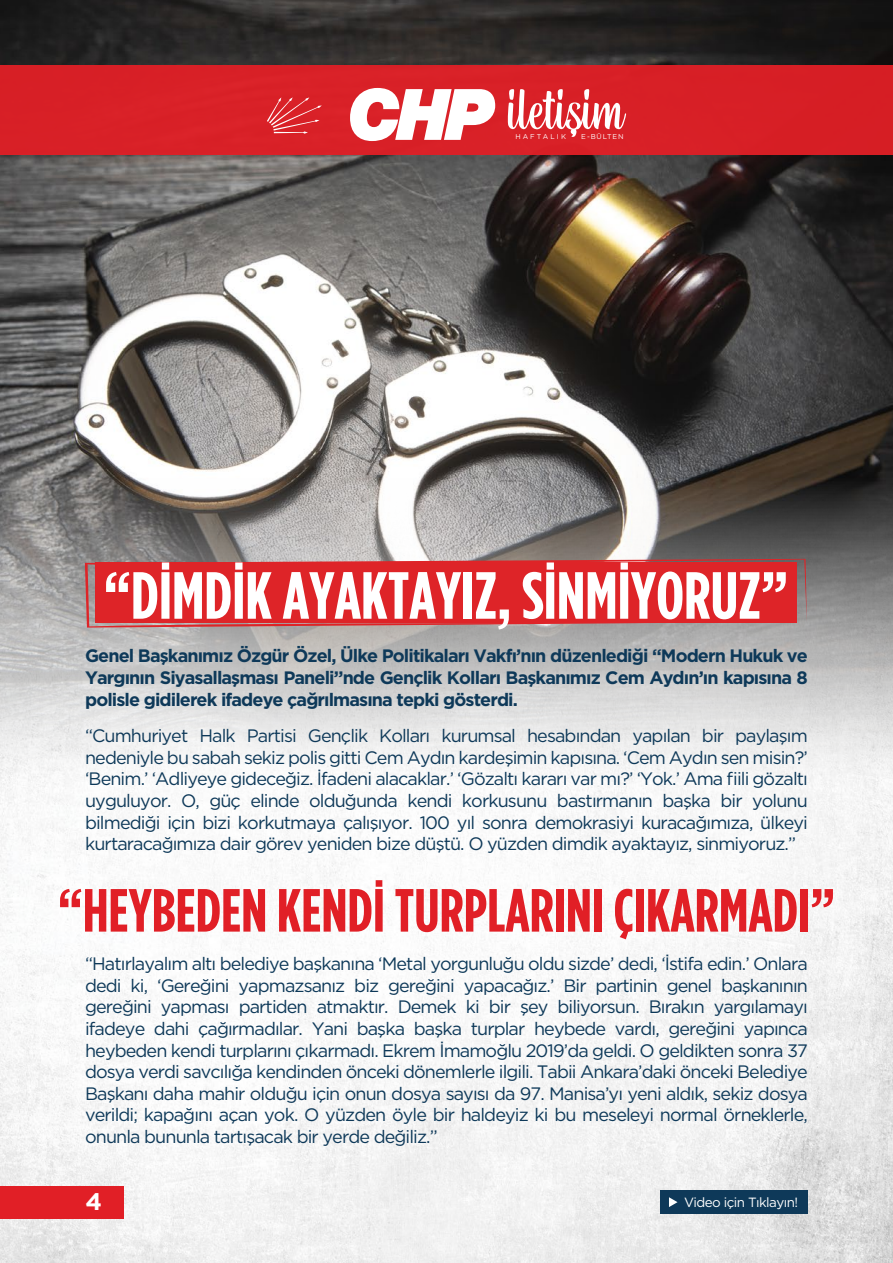
<style>
.page{position:relative;width:893px;height:1263px;background:#fff}
.page>*{position:absolute;margin:0;border:0;box-sizing:border-box;transform-origin:0 0}
.t1{font:700 66.45px "Gotham Cond";color:#fff}
.t2{font:700 60.75px "Gotham Cond";color:#e11f26}
.t3{font:700 24px "Gotham";color:#fff}
.t4{font:18px/21.6px "Gotham";letter-spacing:-.05em;color:#0e3959;text-align:justify}
.t5{font:700 18px/21.6px "Gotham";letter-spacing:-.05em;color:#0e3959;text-align:justify}
.t6{font:13.35px "Gotham";letter-spacing:-.04em;color:#fff}
.t7{font:6.9px "Gotham Book TR";letter-spacing:.3em;color:#fff}
.t8{font:6.9px "Gotham Book TR";letter-spacing:.255em;color:#fff}
</style>
<div class="page">
<img style="left:0;top:820px;width:893px;height:443px">
<img style="left:0;top:0;width:893px;height:820px">
<div style="left:660px;top:1190px;width:148px;height:24px;background:#0e3959"></div>
<svg style="left:669px;top:1197px;width:8px;height:10px"></svg>
<svg style="left:79px;top:559px;width:730px;height:69px;background:#d63235"></svg>
<div style="left:0;top:66px;width:893px;height:89px;background:#d82026"></div>
<svg style="left:267px;top:97px;width:55px;height:37px"></svg>
<svg style="left:507px;top:89px;width:119px;height:48px"></svg>
<svg style="left:350px;top:88px;width:145px;height:53px"></svg>
<div style="left:0;top:1186px;width:124px;height:32px;background:#e11f26"></div>
<p class="t7" style="left:515px;top:133px;width:52px">HAFTALIK</p>
<p class="t8" style="left:581px;top:133px;width:44px">E-BÜLTEN</p>
<h1 class="t1" style="left:103px;top:556px;width:686px">“DİMDİK AYAKTAYIZ, SİNMİYORUZ”</h1>
<p class="t5" style="left:85px;top:645px;width:724px">Genel Başkanımız Özgür Özel, Ülke Politikaları Vakfı’nın düzenlediği “Modern Hukuk ve Yargının Siyasallaşması Paneli”nde Gençlik Kolları Başkanımız Cem Aydın’ın kapısına 8 polisle gidilerek ifadeye çağrılmasına tepki gösterdi.</p>
<p class="t4" style="left:85px;top:724px;width:724px">“Cumhuriyet Halk Partisi Gençlik Kolları kurumsal hesabından yapılan bir paylaşım nedeniyle bu sabah sekiz polis gitti Cem Aydın kardeşimin kapısına. ‘Cem Aydın sen misin?’ ‘Benim.’ ‘Adliyeye gideceğiz. İfadeni alacaklar.’ ‘Gözaltı kararı var mı?’ ‘Yok.’ Ama fiili gözaltı uyguluyor. O, güç elinde olduğunda kendi korkusunu bastırmanın başka bir yolunu bilmediği için bizi korkutmaya çalışıyor. 100 yıl sonra demokrasiyi kuracağımıza, ülkeyi kurtaracağımıza dair görev yeniden bize düştü. O yüzden dimdik ayaktayız, sinmiyoruz.”</p>
<h2 class="t2" style="left:58px;top:875px;width:779px">“HEYBEDEN KENDİ TURPLARINI ÇIKARMADI”</h2>
<p class="t4" style="left:85px;top:952px;width:724px">“Hatırlayalım altı belediye başkanına ‘Metal yorgunluğu oldu sizde’ dedi, ‘İstifa edin.’ Onlara dedi ki, ‘Gereğini yapmazsanız biz gereğini yapacağız.’ Bir partinin genel başkanının gereğini yapması partiden atmaktır. Demek ki bir şey biliyorsun. Bırakın yargılamayı ifadeye dahi çağırmadılar. Yani başka başka turplar heybede vardı, gereğini yapınca heybeden kendi turplarını çıkarmadı. Ekrem İmamoğlu 2019’da geldi. O geldikten sonra 37 dosya verdi savcılığa kendinden önceki dönemlerle ilgili. Tabii Ankara’daki önceki Belediye Başkanı daha mahir olduğu için onun dosya sayısı da 97. Manisa’yı yeni aldık, sekiz dosya verildi; kapağını açan yok. O yüzden öyle bir haldeyiz ki bu meseleyi normal örneklerle, onunla bununla tartışacak bir yerde değiliz.”</p>
<h3 class="t3" style="left:85px;top:1185px;width:18px">4</h3>
<p class="t6" style="left:684px;top:1193px;width:116px">Video için Tıklayın!</p>
</div>
